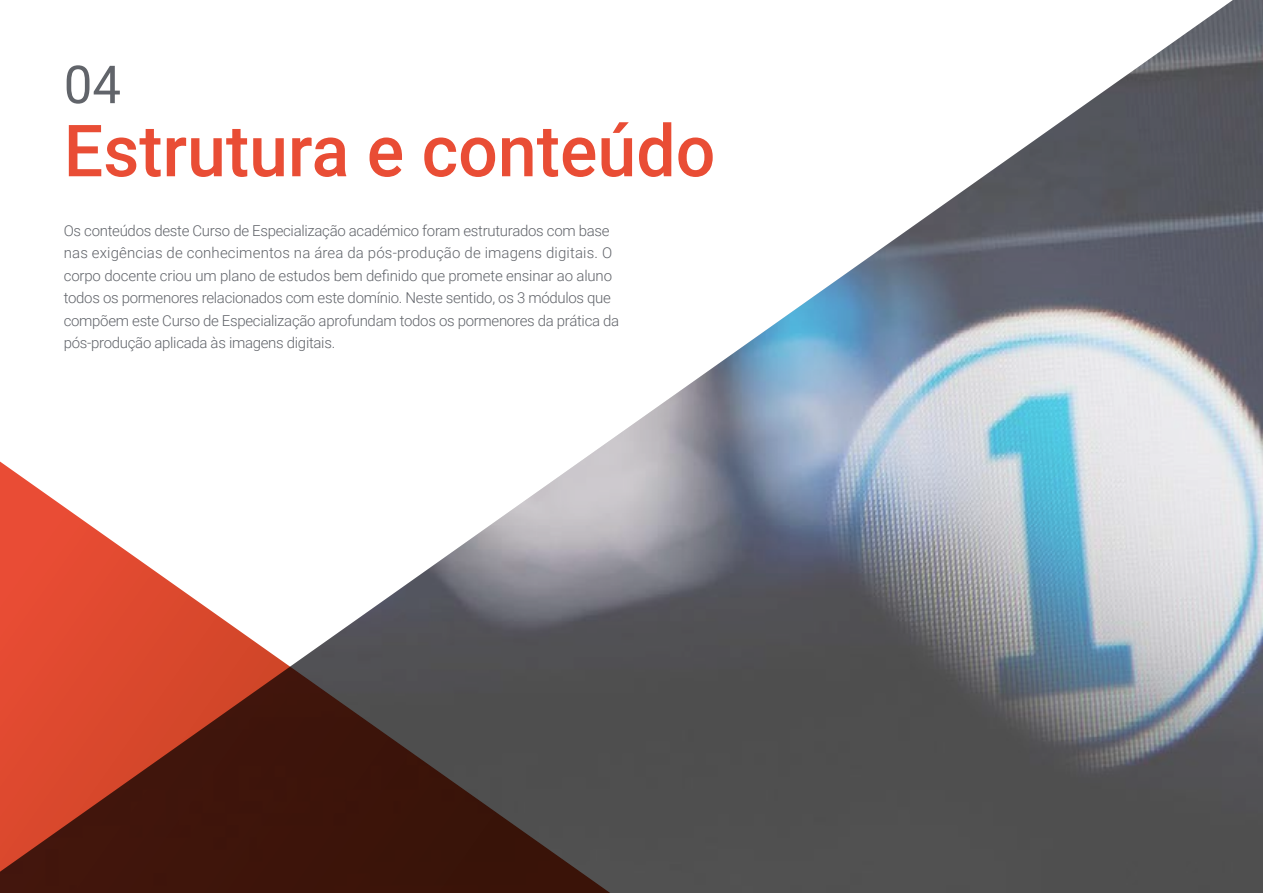
<style>
.page{position:relative;width:1263px;height:893px;background:#fff}
.page>*{position:absolute;margin:0;border:0;box-sizing:border-box;transform-origin:0 0}
.t1{font:500 72px "Roboto";color:#e94d35}
.t2{font:52.5px "Roboto";color:#61646a}
.t3{font:300 15px/22.5px "Roboto";letter-spacing:-.02em;color:#61646a}
</style>
<div class="page">
<img style="left:602px;top:0;width:661px;height:893px">
<svg style="left:0;top:446px;width:640px;height:447px"></svg>
<h2 class="t2" style="left:64px;top:48px;width:59px">04</h2>
<h1 class="t1" style="left:64px;top:100px;width:653px">Estrutura e conteúdo</h1>
<p class="t3" style="left:64px;top:218px;width:557px">Os conteúdos deste Curso de Especialização académico foram estruturados com base nas exigências de conhecimentos na área da pós-produção de imagens digitais. O corpo docente criou um plano de estudos bem definido que promete ensinar ao aluno todos os pormenores relacionados com este domínio. Neste sentido, os 3 módulos que compõem este Curso de Especialização aprofundam todos os pormenores da prática da pós-produção aplicada às imagens digitais.</p>
</div>
